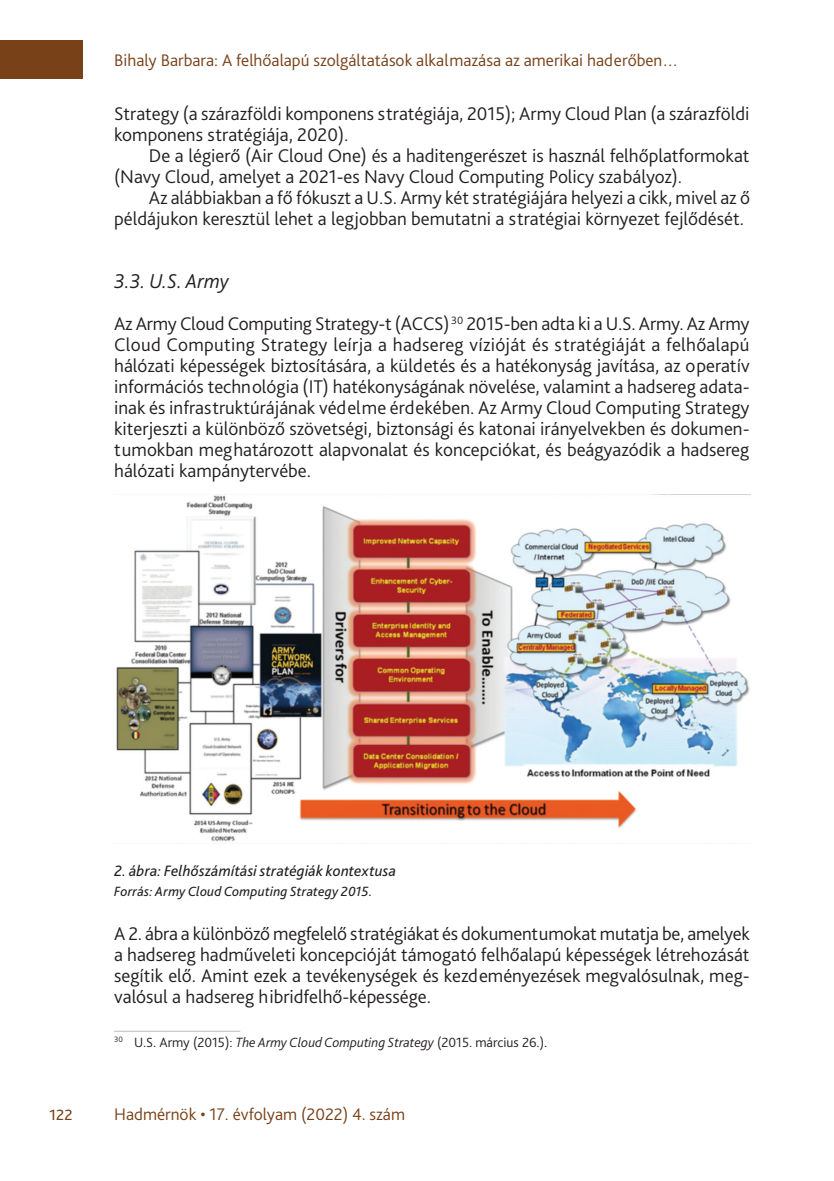
<style>
.page{position:relative;width:834px;height:1181px;background:#fff}
.page>*{position:absolute;margin:0;border:0;box-sizing:border-box;transform-origin:0 0}
._1_1_1__Head_címsor2{font:italic 300 21px "Bliss Pro";color:#231f20}
._3_1_első_bekezdés{font:300 19.25px/21px "Bliss Pro";color:#231f20;text-align:justify}
._3_szövegtörzs{font:300 19.25px/21px "Bliss Pro";color:#231f20}
.t1{font:300 19.25px "Bliss Pro";color:#784118}
.t2{font:300 17.5px "Bliss Pro";color:#784118}
._8_Ábra__képalárás{font:italic 15.75px "Bliss Pro";letter-spacing:.01em;color:#231f20}
._6_Lábjegyzet{font:300 14px "Bliss Pro";color:#231f20}
._8_ábra_forrás{font:italic 14px "Bliss Pro";letter-spacing:.015em;color:#231f20}
.s1{font-style:italic}
</style>
<div class="page">
<div style="left:0;top:41px;width:83px;height:38px;background:#784118"></div>
<img style="left:116px;top:494px;width:634px;height:348px">
<hr style="left:114px;top:1031px;width:126px;height:1px;background:#bcbdc0">
<p class="t2" style="left:114px;top:49px;width:565px">Bihaly Barbara: A felhőalapú szolgáltatások alkalmazása az amerikai haderőben…</p>
<p class="_3_szövegtörzs" style="left:114px;top:103px;width:636px">Strategy (a szárazföldi komponens stratégiája, 2015); Army Cloud Plan (a szárazföldi komponens stratégiája, 2020).</p>
<p class="_3_szövegtörzs" style="left:114px;top:145px;width:636px;text-indent:35px">De a légierő (Air Cloud One) és a haditengerészet is használ felhőplatformokat (Navy Cloud, amelyet a -2021-es Navy Cloud Computing Policy szabályoz).</p>
<p class="_3_szövegtörzs" style="left:114px;top:187px;width:637px;text-indent:35px">Az alábbiakban a fő fókuszt a U.S. Army két stratégiájára helyezi a cikk, mivel az ő példájukon keresztül lehet a legjobban bemutatni a stratégiai környezet fejlődését.</p>
<p class="_1_1_1__Head_címsor2" style="left:114px;top:268px;width:116px">3.3. U.S. Army</p>
<p class="_3_1_első_bekezdés" style="left:114px;top:313px;width:636px">Az Army Cloud Computing Strategy-t (ACCS) <sup>30</sup> 2015-ben adta ki a U.S. Army. Az Army Cloud Computing Strategy leírja a hadsereg vízióját és stratégiáját a felhőalapú hálózati képességek biztosítására, a küldetés és a hatékonyság javítása, az operatív információs technológia (IT) hatékonyságának növelése, valamint a hadsereg adata&shy;inak és infrastruktúrájának védelme érdekében. Az Army Cloud Computing Strategy kiterjeszti a különböző szövetségi, biztonsági és katonai irányelvekben és dokumen&shy;tumokban meghatározott alapvonalat és koncepciókat, és beágyazódik a hadsereg hálózati kampánytervébe.</p>
<p class="_8_Ábra__képalárás" style="left:114px;top:861px;width:283px">2. ábra: Felhőszámítási stratégiák kontextusa</p>
<p class="_8_ábra_forrás" style="left:114px;top:883px;width:260px">Forrás: Army Cloud Computing Strategy 2015.</p>
<p class="_3_1_első_bekezdés" style="left:114px;top:922px;width:637px">A 2. ábra a különböző megfelelő stratégiákat és dokumentumokat mutatja be, amelyek a hadsereg hadműveleti koncepcióját támogató felhőalapú képességek létrehozását segítik elő. Amint ezek a tevékenységek és kezdeményezések megvalósulnak, meg&shy;valósul a hadsereg hibridfelhő-képessége.</p>
<p class="_6_Lábjegyzet" style="left:114px;top:1033px;width:434px"><sup>30</sup> U.S. Army (2015): <span class="s1">The Army Cloud Computing Strategy</span> (2015. március 26.).</p>
<p class="t1" style="left:50px;top:1102px;width:24px">122</p>
<p class="t2" style="left:114px;top:1103px;width:292px">Hadmérnök • 17. évfolyam (2022) 4. szám</p>
</div>
